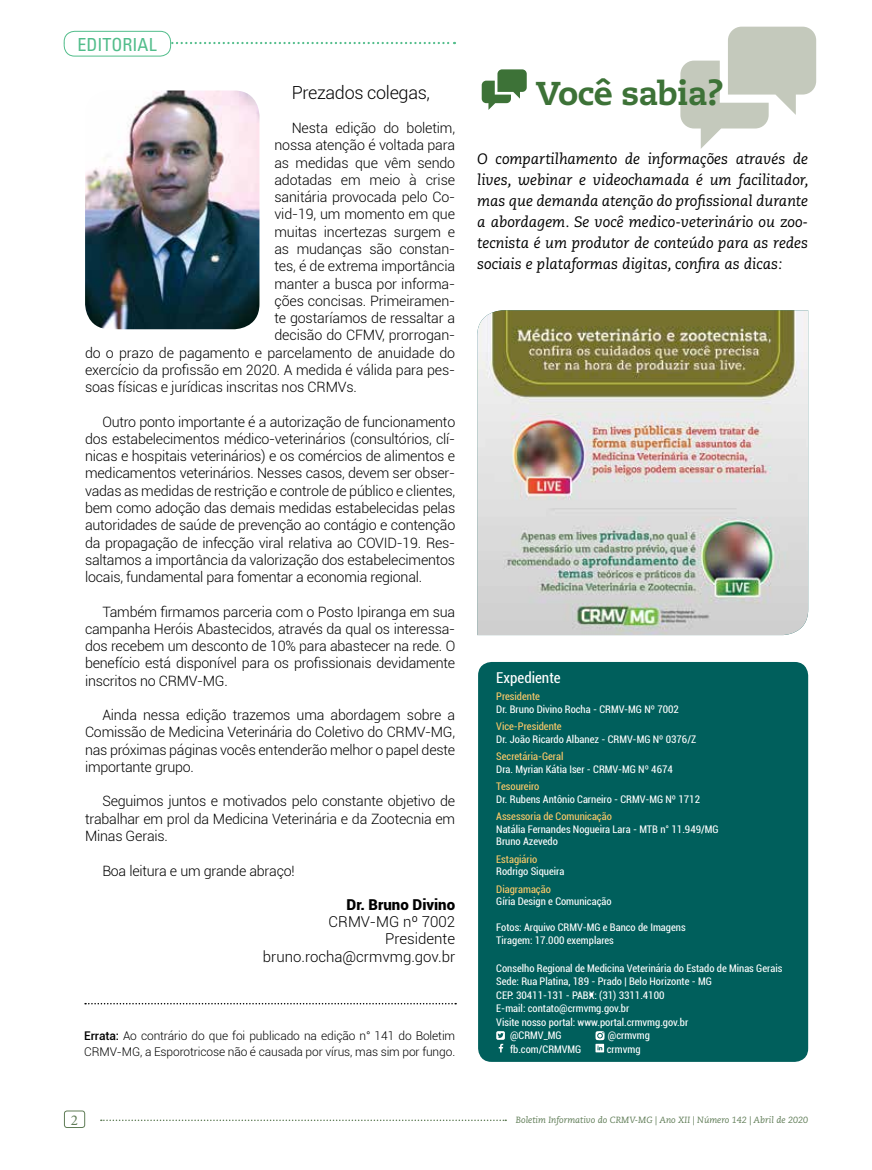
<style>
.page{position:relative;width:872px;height:1170px;background:#fff}
.page>*{position:absolute;margin:0;border:0;box-sizing:border-box;transform-origin:0 0}
.t1{font:800 33px "Caecilia";letter-spacing:-.015em;color:#3d7237}
.t2{font:300 18px "Roboto";letter-spacing:-.02em;color:#000}
.t3{font:condensed 18px "Univers";color:#52bd8b}
.t4{font:italic 15px/21px "Caecilia LT Std";color:#000;text-align:justify}
.t5{font:300 15px/17.2px "Roboto";color:#000;text-align:right}
.t6{font:900 15px "Roboto";color:#000}
.t7{font:condensed 15px "Roboto";color:#fff}
.t8{font:15px "Minion Pro";color:#5f7c56}
.t9{font:300 14.25px/17.2px "Roboto";letter-spacing:-.01em;color:#000;text-align:justify}
.t10{font:300 12px/16.5px "Roboto";letter-spacing:-.01em;color:#000}
.t11{font:condensed 10.5px/12.8px "Roboto";color:#fff}
.t12{font:condensed 10.5px "Roboto";color:#ffcb69}
.t13{font:italic 9px "Caecilia LT Std";color:#5f7c56}
.s1{font-weight:500}
</style>
<div class="page">
<svg style="left:101px;top:1119px;width:405px;height:1px"></svg>
<div style="left:64px;top:1110px;width:21px;height:17px;border:1px solid #5f7c56;border-radius:3px"></div>
<svg style="left:680px;top:27px;width:136px;height:122px"></svg>
<div style="left:478px;top:662px;width:330px;height:399px;background:#005f5c;border-radius:14px"></div>
<svg style="left:482px;top:69px;width:45px;height:41px"></svg>
<svg style="left:496px;top:1031px;width:9px;height:21px"></svg>
<img style="left:85px;top:90px;width:174px;height:239px">
<svg style="left:171px;top:42px;width:284px;height:2px"></svg>
<div style="left:64px;top:31px;width:107px;height:25px;border:1px solid #52bd8b;border-radius:10px"></div>
<svg style="left:589px;top:992px;width:4px;height:4px"></svg>
<svg style="left:595px;top:1031px;width:9px;height:21px"></svg>
<img style="left:477px;top:310px;width:331px;height:325px">
<svg style="left:85px;top:1003px;width:371px;height:1px"></svg>
<p class="t3" style="left:78px;top:33px;width:81px">EDITORIAL</p>
<p class="t2" style="left:292px;top:80px;width:140px">Prezados colegas,</p>
<p class="t9" style="left:292px;top:119px;width:165px">Nesta edição do boletim,</p>
<p class="t9" style="left:274px;top:136px;width:182px">nossa atenção é voltada para</p>
<p class="t9" style="left:274px;top:153px;width:182px">as medidas que vêm sendo</p>
<p class="t9" style="left:274px;top:171px;width:182px">adotadas em meio à crise</p>
<p class="t9" style="left:274px;top:188px;width:182px">sanitária provocada pelo Co-</p>
<p class="t9" style="left:274px;top:205px;width:182px">vid-19, um momento em que</p>
<p class="t9" style="left:274px;top:222px;width:182px">muitas incertezas surgem e</p>
<p class="t9" style="left:274px;top:240px;width:182px">as mudanças são constan-</p>
<p class="t9" style="left:274px;top:257px;width:182px">tes, é de extrema importância</p>
<p class="t9" style="left:274px;top:274px;width:182px">manter a busca por informa-</p>
<p class="t9" style="left:274px;top:291px;width:182px">ções concisas. Primeiramen-</p>
<p class="t9" style="left:274px;top:309px;width:182px">te gostaríamos de ressaltar a</p>
<p class="t9" style="left:274px;top:326px;width:182px">decisão do CFMV, prorrogan-</p>
<p class="t9" style="left:85px;top:343px;width:372px">do o prazo de pagamento e parcelamento de anuidade do</p>
<p class="t9" style="left:85px;top:360px;width:372px">exercício da profissão em 2020. A medida é válida para pes-</p>
<p class="t9" style="left:85px;top:378px;width:273px">soas físicas e jurídicas inscritas nos CRMVs.</p>
<p class="t9" style="left:85px;top:412px;width:372px;text-indent:17px">Outro ponto importante é a autorização de funcionamento dos estabelecimentos médico-veterinários (consultórios, clí&shy;nicas e hospitais veterinários) e os comércios de alimentos e medicamentos veterinários. Nesses casos, devem ser obser&shy;vadas as medidas de restrição e controle de público e clientes, bem como adoção das demais medidas estabelecidas pelas autoridades de saúde de prevenção ao contágio e contenção da propagação de infecção viral relativa ao COVID-19. Res&shy;saltamos a importância da valorização dos estabelecimentos locais, fundamental para fomentar a economia regional.</p>
<p class="t9" style="left:85px;top:602px;width:372px;text-indent:17px">Também firmamos parceria com o Posto Ipiranga em sua campanha Heróis Abastecidos, através da qual os interessa&shy;dos recebem um desconto de 10% para abastecer na rede. O benefício está disponível para os profissionais devidamente inscritos no CRMV-MG.</p>
<p class="t9" style="left:85px;top:706px;width:372px;text-indent:17px">Ainda nessa edição trazemos uma abordagem sobre a Comissão de Medicina Veterinária do Coletivo do CRMV-MG, nas próximas páginas vocês entenderão melhor o papel deste importante grupo.</p>
<p class="t9" style="left:85px;top:792px;width:372px;text-indent:17px">Seguimos juntos e motivados pelo constante objetivo de trabalhar em prol da Medicina Veterinária e da Zootecnia em Minas Gerais.</p>
<p class="t9" style="left:102px;top:861px;width:194px">Boa leitura e um grande abraço!</p>
<p class="t6" style="left:346px;top:893px;width:110px">Dr. Bruno Divino</p>
<p class="t5" style="left:263px;top:912px;width:194px">CRMV-MG nº 7002<br>Presidente bruno.rocha@crmvmg.gov.br</p>
<p class="t10" style="left:84px;top:1026px;width:372px"><span class="s1">Errata:</span> Ao contrário do que foi publicado na edição n° 141 do Boletim<br>CRMV-MG, a Esporotricose não é causada por vírus, mas sim por fungo.</p>
<h1 class="t1" style="left:535px;top:73px;width:189px">Você sabia?</h1>
<p class="t4" style="left:477px;top:148px;width:333px">O compartilhamento de informações através de lives, webinar e videochamada é um facilitador, mas que demanda atenção do profissional durante a abordagem. Se você medico-veterinário ou zoo&shy;tecnista é um produtor de conteúdo para as redes sociais e plataformas digitas, confira as dicas:</p>
<p class="t7" style="left:496px;top:666px;width:66px">Expediente</p>
<p class="t12" style="left:496px;top:688px;width:45px">Presidente</p>
<p class="t11" style="left:496px;top:702px;width:184px">Dr. Bruno Divino Rocha - CRMV-MG Nº 7002</p>
<p class="t12" style="left:496px;top:718px;width:67px">Vice-Presidente</p>
<p class="t11" style="left:496px;top:732px;width:201px">Dr. João Ricardo Albanez - CRMV-MG Nº 0376/Z</p>
<p class="t12" style="left:496px;top:748px;width:69px">Secretária-Geral</p>
<p class="t11" style="left:496px;top:762px;width:178px">Dra. Myrian Kátia Iser - CRMV-MG Nº 4674</p>
<p class="t12" style="left:496px;top:778px;width:45px">Tesoureiro</p>
<p class="t11" style="left:496px;top:792px;width:205px">Dr. Rubens Antônio Carneiro - CRMV-MG Nº 1712</p>
<p class="t12" style="left:496px;top:808px;width:117px">Assessoria de Comunicação</p>
<p class="t11" style="left:496px;top:822px;width:224px">Natália Fernandes Nogueira Lara - MTB n° 11.949/MG<br>Bruno Azevedo</p>
<p class="t12" style="left:496px;top:851px;width:43px">Estagiário</p>
<p class="t11" style="left:496px;top:864px;width:70px">Rodrigo Siqueira</p>
<p class="t12" style="left:496px;top:881px;width:56px">Diagramação</p>
<p class="t11" style="left:496px;top:894px;width:117px">Gíria Design e Comunicação</p>
<p class="t11" style="left:496px;top:920px;width:191px;line-height:13.5px">Fotos: Arquivo CRMV-MG e Banco de Imagens<br>Tiragem: 17.000 exemplares</p>
<p class="t11" style="left:496px;top:960px;width:288px">Conselho Regional de Medicina Veterinária do Estado de Minas Gerais</p>
<p class="t11" style="left:496px;top:974px;width:217px">Sede: Rua Platina, 189 - Prado | Belo Horizonte - MG</p>
<p class="t11" style="left:496px;top:987px;width:170px">CEP: 30411-131 - PABX: (31) 3311.4100</p>
<p class="t11" style="left:496px;top:1001px;width:135px">E-mail: contato@crmvmg.gov.br</p>
<p class="t11" style="left:496px;top:1014px;width:193px">Visite nosso portal: www.portal.crmvmg.gov.br</p>
<p class="t11" style="left:510px;top:1028px;width:53px">@CRMV_MG</p>
<p class="t11" style="left:608px;top:1028px;width:44px">@crmvmg</p>
<p class="t11" style="left:510px;top:1041px;width:73px">fb.com/CRMVMG</p>
<p class="t11" style="left:607px;top:1041px;width:35px">crmvmg</p>
<p class="t8" style="left:71px;top:1109px;width:9px">2</p>
<p class="t13" style="left:516px;top:1114px;width:294px">Boletim Informativo do CRMV-MG | Ano XII | Número 142 | Abril de 2020</p>
</div>
